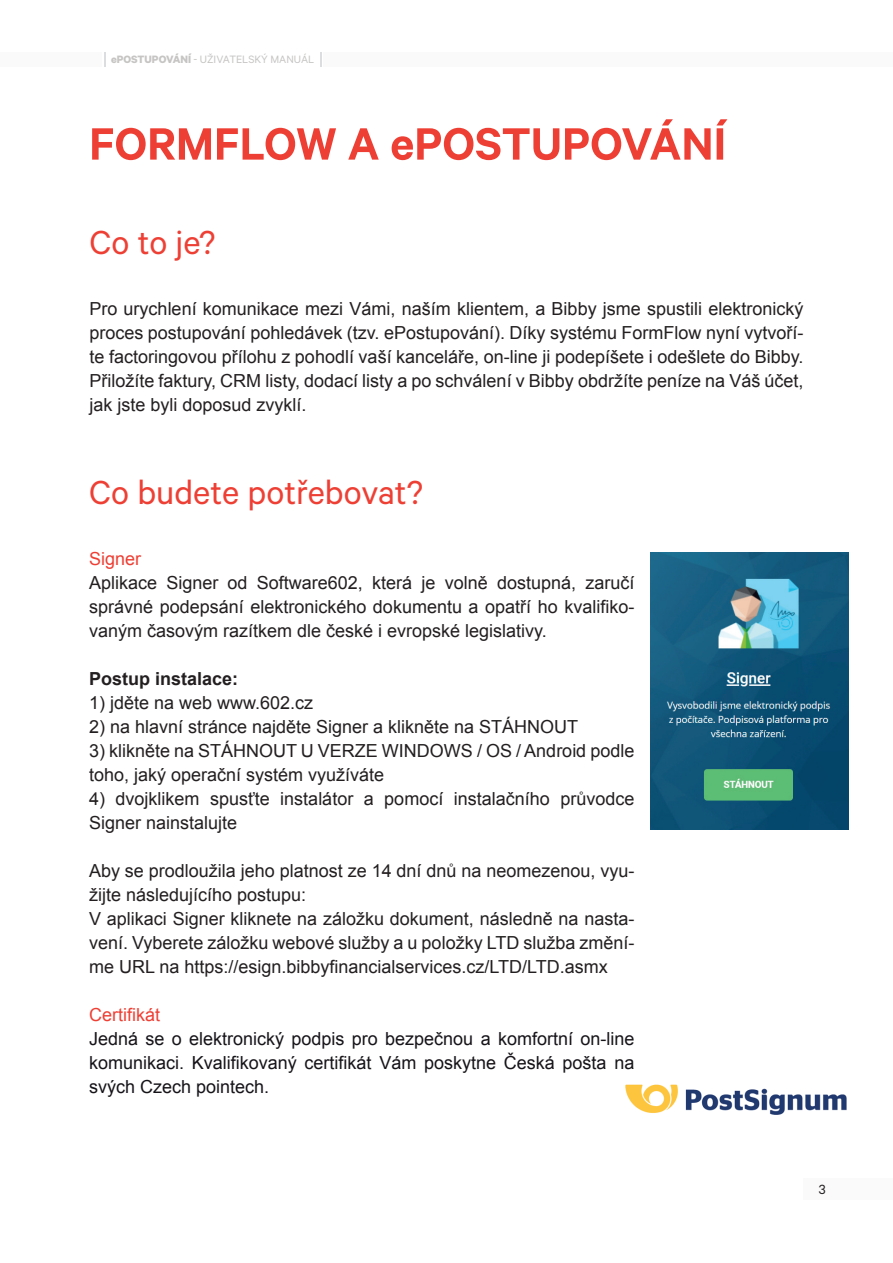
<style>
.page{position:relative;width:893px;height:1263px;background:#fff}
.page>*{position:absolute;margin:0;border:0;box-sizing:border-box;transform-origin:0 0}
.t1{font:600 51px "Calibre";color:#ee3f34}
.t2{font:37.5px "Calibre";color:#ee3f34}
.t3{font:18px/24px "Arial";color:#231f20}
.t4{font:18px/24px "Arial";color:#171419;text-align:justify}
.t5{font:18px "Arial";color:#ee3f34}
.t6{font:700 18px "Arial";color:#231f20}
.t7{font:15px "Calibre";color:#231f20}
.t8{font:12px "Calibre";color:#c6c5c4}
.s1{font-weight:700}
</style>
<div class="page">
<div style="left:804px;top:1178px;width:89px;height:22px;background:#fafafa"></div>
<div style="left:323px;top:52px;width:570px;height:15px;background:#fafafa"></div>
<div style="left:0;top:52px;width:102px;height:15px;background:#fafafa"></div>
<svg style="left:104px;top:52px;width:2px;height:15px"></svg>
<svg style="left:320px;top:52px;width:2px;height:15px"></svg>
<img style="left:651px;top:553px;width:197px;height:276px">
<img style="left:625px;top:1084px;width:222px;height:31px">
<p class="t8" style="left:111px;top:52px;width:205px"><span class="s1">ePOSTUPOVÁNÍ</span> - UŽIVATELSKÝ MANUÁL</p>
<h1 class="t1" style="left:89px;top:113px;width:638px">FORMFLOW A ePOSTUPOVÁNÍ</h1>
<h2 class="t2" style="left:89px;top:221px;width:128px">Co to je?</h2>
<p class="t3" style="left:89px;top:297px;width:716px;text-align:justify">Pro urychlení komunikace mezi Vámi, naším klientem, a Bibby jsme spustili elektronický proces postupování pohledávek (tzv. ePostupování). Díky systému FormFlow nyní vytvoří&shy;te factoringovou přílohu z pohodlí vaší kanceláře, on-line ji podepíšete i odešlete do Bibby.<br>Přiložíte faktury, CRM listy, dodací listy a po schválení v Bibby obdržíte peníze na Váš účet, jak jste byli doposud zvyklí.</p>
<h2 class="t2" style="left:89px;top:471px;width:336px">Co budete potřebovat?</h2>
<p class="t5" style="left:89px;top:547px;width:54px">Signer</p>
<p class="t3" style="left:89px;top:571px;width:547px;text-align:justify">Aplikace Signer od Software602, která je volně dostupná, zaručí správné podepsání elektronického dokumentu a opatří ho kvalifiko&shy;vaným časovým razítkem dle české i evropské legislativy.</p>
<p class="t6" style="left:89px;top:667px;width:151px">Postup instalace:</p>
<p class="t3" style="left:89px;top:691px;width:226px">1) jděte na web www.602.cz</p>
<p class="t3" style="left:89px;top:715px;width:491px">2) na hlavní stránce najděte Signer a klikněte na STÁHNOUT</p>
<p class="t3" style="left:89px;top:739px;width:547px">3) klikněte na STÁHNOUT U VERZE WINDOWS / OS / Android podle toho, jaký operační systém využíváte</p>
<p class="t3" style="left:89px;top:787px;width:547px">4) dvojklikem spusťte instalátor a pomocí instalačního průvodce<br>Signer nainstalujte</p>
<p class="t3" style="left:89px;top:859px;width:547px">Aby se prodloužila jeho platnost ze 14 dní dnů na neomezenou, vyu&shy;žijte následujícího postupu:<br>V aplikaci Signer kliknete na záložku dokument, následně na nasta&shy;vení. Vyberete záložku webové služby a u položky LTD služba změní&shy;me URL na https://esign.bibbyfinancialservices.cz/LTD/LTD.asmx</p>
<p class="t5" style="left:89px;top:1003px;width:73px">Certifikát</p>
<p class="t4" style="left:89px;top:1027px;width:547px">Jedná se o elektronický podpis pro bezpečnou a komfortní on-line komunikaci. Kvalifikovaný certifikát Vám poskytne Česká pošta na svých Czech pointech.</p>
<p class="t7" style="left:819px;top:1181px;width:8px">3</p>
</div>
